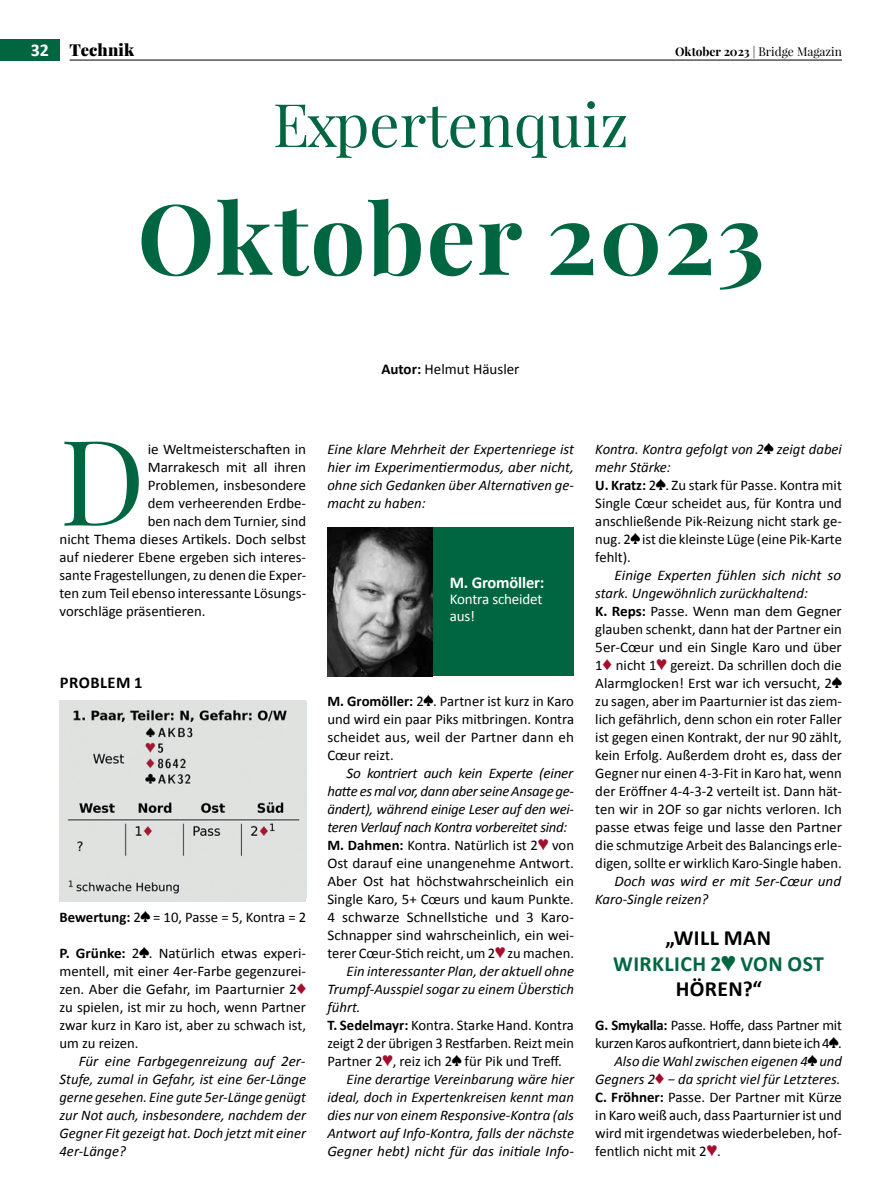
<style>
.page{position:relative;width:893px;height:1191px;background:#fff}
.page>*{position:absolute;margin:0;border:0;box-sizing:border-box;transform-origin:0 0}
.t1{font:118.8px "Playfair Display";color:#006642}
.t2{font:700 97.5px "Playfair Display";letter-spacing:.02em;color:#006642}
.t3{font:60px "Playfair Display";color:#006642}
.t4{font:700 21.75px/25.5px "Calibri";letter-spacing:.02em;color:#000;text-align:center}
.t5{font:700 16.5px "Calibri";letter-spacing:-.01em;color:#fff}
.t6{font:900 16.5px "Playfair Display";letter-spacing:.01em;color:#000}
.t7{font:700 16.5px "Calibri";letter-spacing:.03em;color:#000}
.t8{font:15px "Calibri";color:#000}
.t9{font:15px/16.5px "Calibri";letter-spacing:-.01em;color:#fff}
.t10{font:14.7px/18px "Calibri";color:#000}
.t11{font:italic 14.7px/18px "Calibri";color:#000;text-align:justify}
.t12{font:italic 14.7px "Calibri";letter-spacing:-.02em;color:#000}
.t13{font:14.7px "Calibri";letter-spacing:-.02em;color:#000}
.t14{font:12px "Playfair Display";color:#000}
.s1{font-family:"Calibri";font-weight:700;font-size:18px;color:#fff}
.s2{font-weight:700}
.s3{font-family:"Monotype Sorts";font-size:15px}
.s4{font-family:"Monotype Sorts";font-size:15px;color:#a40f2b}
.s5{font-style:italic}
.s6{color:#006642}
.s7{font-family:"Monotype Sorts";font-weight:400;font-size:21px;color:#006642}
.s8{font-family:"Monotype Sorts";font-style:normal;font-size:15px}
.s9{font-family:"Monotype Sorts";font-style:normal;font-size:15px;color:#a40f2b}
</style>
<div class="page">
<div style="left:0;top:39px;width:60px;height:21px;background:#006642"></div>
<hr style="left:70px;top:60px;width:772px;height:1px;background:#000">
<img style="left:60px;top:701px;width:246px;height:197px">
<div style="left:327px;top:527px;width:247px;height:149px;background:#006642"></div>
<img style="left:327px;top:527px;width:105px;height:149px">
<p class="t6" style="left:31px;top:39px;width:105px"><span class="s1">32</span> Technik</p>
<p class="t14" style="left:675px;top:44px;width:168px"><span class="s2">Oktober 2023</span> | Bridge Magazin</p>
<h3 class="t3" style="left:273px;top:87px;width:357px">Expertenquiz</h3>
<h2 class="t2" style="left:137px;top:177px;width:629px">Oktober 2023</h2>
<p class="t8" style="left:381px;top:358px;width:140px"><span class="s2">Autor:</span> Helmut Häusler</p>
<h1 class="t1" style="left:60px;top:407px;width:87px">D</h1>
<p class="t10" style="left:148px;top:439px;width:160px">ie Weltmeisterschaften in</p>
<p class="t10" style="left:148px;top:457px;width:160px">Marrakesch mit all ihren</p>
<p class="t10" style="left:148px;top:475px;width:160px">Problemen, insbesondere</p>
<p class="t10" style="left:148px;top:493px;width:160px">dem verheerenden Erdbe-</p>
<p class="t10" style="left:148px;top:511px;width:160px">ben nach dem Turnier, sind</p>
<p class="t10" style="left:60px;top:529px;width:248px">nicht Thema dieses Artikels. Doch selbst</p>
<p class="t10" style="left:60px;top:547px;width:248px">auf niederer Ebene ergeben sich interes-</p>
<p class="t10" style="left:60px;top:565px;width:248px">sante Fragestellungen, zu denen die Exper-</p>
<p class="t10" style="left:60px;top:583px;width:248px">ten zum Teil ebenso interessante Lösungs-</p>
<p class="t10" style="left:60px;top:601px;width:147px">vorschläge präsentieren.</p>
<p class="t11" style="left:327px;top:439px;width:248px">Eine klare Mehrheit der Expertenriege ist hier im Experimentiermodus, aber nicht, ohne sich Gedanken über Alternativen ge&shy;macht zu haben:</p>
<p class="t5" style="left:450px;top:570px;width:96px">M. Gromöller:</p>
<p class="t9" style="left:450px;top:590px;width:94px">Kontra scheidet aus!</p>
<p class="t7" style="left:60px;top:670px;width:84px">PROBLEM 1</p>
<p class="t10" style="left:60px;top:907px;width:248px"><span class="s2">Bewertung:</span> 2<span class="s3">«</span> = 10, Passe = 5, Kontra = 2</p>
<p class="t10" style="left:60px;top:943px;width:248px;text-align:justify"><span class="s2">P. Grünke:</span> 2<span class="s3">«</span>. Natürlich etwas experi&shy;mentell, mit einer 4er-Farbe gegenzurei&shy;zen. Aber die Gefahr, im Paarturnier 2<span class="s4">© </span>zu spielen, ist mir zu hoch, wenn Partner zwar kurz in Karo ist, aber zu schwach ist, um zu reizen.</p>
<p class="t11" style="left:60px;top:1051px;width:248px;text-indent:19px">Für eine Farbgegenreizung auf 2er-Stufe, zumal in Gefahr, ist eine 6er-Länge gerne gesehen. Eine gute 5er-Länge genügt zur Not auch, insbesondere, nachdem der Gegner Fit gezeigt hat. Doch jetzt mit einer 4er-Länge?</p>
<p class="t10" style="left:327px;top:691px;width:248px;text-align:justify"><span class="s2">M. Gromöller:</span> 2<span class="s3">«</span>. Partner ist kurz in Karo und wird ein paar Piks mitbringen. Kontra scheidet aus, weil der Partner dann eh Cœur reizt.</p>
<p class="t12" style="left:347px;top:762px;width:228px">So kontriert auch kein Experte (einer</p>
<p class="t12" style="left:327px;top:780px;width:248px">hatte es mal vor, dann aber seine Ansage ge-</p>
<p class="t12" style="left:327px;top:798px;width:248px">ändert), während einige Leser auf den wei-</p>
<p class="t12" style="left:327px;top:816px;width:241px">teren Verlauf nach Kontra vorbereitet sind:</p>
<p class="t10" style="left:327px;top:835px;width:248px"><span class="s2">M. Dahmen:</span> Kontra. Natürlich ist 2<span class="s4">ª</span> von</p>
<p class="t10" style="left:327px;top:853px;width:248px">Ost darauf eine unangenehme Antwort.</p>
<p class="t10" style="left:327px;top:871px;width:248px">Aber Ost hat höchstwahrscheinlich ein</p>
<p class="t10" style="left:327px;top:889px;width:248px">Single Karo, 5+ Cœurs und kaum Punkte.</p>
<p class="t10" style="left:327px;top:907px;width:248px">4 schwarze Schnellstiche und 3 Karo-</p>
<p class="t10" style="left:327px;top:925px;width:248px">Schnapper sind wahrscheinlich, ein wei-</p>
<p class="t10" style="left:327px;top:943px;width:248px">terer Cœur-Stich reicht, um 2<span class="s4">ª</span> zu machen.</p>
<p class="t11" style="left:347px;top:961px;width:229px">Ein interessanter Plan, der aktuell ohne</p>
<p class="t11" style="left:327px;top:979px;width:248px">Trumpf-Ausspiel sogar zu einem Überstich</p>
<p class="t11" style="left:327px;top:997px;width:35px">führt.</p>
<p class="t10" style="left:327px;top:1015px;width:248px"><span class="s2">T. Sedelmayr:</span> Kontra. Starke Hand. Kontra</p>
<p class="t10" style="left:327px;top:1033px;width:248px">zeigt 2 der übrigen 3 Restfarben. Reizt mein</p>
<p class="t10" style="left:327px;top:1051px;width:236px">Partner 2<span class="s4">ª</span>, reiz ich 2<span class="s3">«</span> für Pik und Treff.</p>
<p class="t11" style="left:347px;top:1069px;width:229px">Eine derartige Vereinbarung wäre hier</p>
<p class="t11" style="left:327px;top:1087px;width:248px">ideal, doch in Expertenkreisen kennt man</p>
<p class="t11" style="left:327px;top:1105px;width:248px">dies nur von einem Responsive-Kontra (als</p>
<p class="t11" style="left:327px;top:1123px;width:248px">Antwort auf Info-Kontra, falls der nächste</p>
<p class="t11" style="left:327px;top:1141px;width:248px">Gegner hebt) nicht für das initiale Info-</p>
<p class="t10" style="left:595px;top:439px;width:248px"><span class="s5">Kontra. Kontra gefolgt von 2</span><span class="s3">«</span> <span class="s5">zeigt dabei mehr Stärke:<br></span><span class="s2">U. Kratz:</span> 2<span class="s3">«</span>. Zu stark für Passe. Kontra mit Single Cœur scheidet aus, für Kontra und anschließende Pik-Reizung nicht stark ge&shy;nug. 2<span class="s3">«</span> ist die kleinste Lüge (eine Pik-Karte fehlt).</p>
<p class="t10" style="left:595px;top:565px;width:248px;text-indent:19px"><span class="s5">Einige Experten fühlen sich nicht so stark. Ungewöhnlich zurückhaltend:<br></span><span class="s2">K. Reps:</span> Passe. Wenn man dem Gegner glauben schenkt, dann hat der Partner ein 5er-Cœur und ein Single Karo und über 1<span class="s4">©</span> nicht 1<span class="s4">ª</span> gereizt. Da schrillen doch die Alarmglocken! Erst war ich versucht, 2<span class="s3">« </span>zu sagen, aber im Paarturnier ist das ziem&shy;lich gefährlich, denn schon ein roter Faller ist gegen einen Kontrakt, der nur 90 zählt, kein Erfolg. Außerdem droht es, dass der Gegner nur einen 4-3-Fit in Karo hat, wenn der Eröffner 4-4-3-2 verteilt ist. Dann hät&shy;ten wir in 2OF so gar nichts verloren. Ich passe etwas feige und lasse den Partner die schmutzige Arbeit des Balancings erle&shy;digen, sollte er wirklich Karo-Single haben.</p>
<p class="t11" style="left:595px;top:871px;width:247px;text-indent:19px">Doch was wird er mit 5er-Cœur und<br>Karo-Single reizen?</p>
<h3 class="t4" style="left:613px;top:924px;width:212px">„WILL MAN<br><span class="s6">WIRKLICH 2</span><span class="s7">ª</span> <span class="s6">VON OST<br></span>HÖREN?“</h3>
<p class="t13" style="left:595px;top:1014px;width:248px"><span class="s2">G. Smykalla:</span> Passe. Hoffe, dass Partner mit</p>
<p class="t13" style="left:595px;top:1032px;width:248px">kurzenKarosaufkontriert,dannbieteich4<span class="s3">«</span>.</p>
<p class="t11" style="left:614px;top:1051px;width:229px">Also die Wahl zwischen eigenen 4<span class="s8">«</span> und</p>
<p class="t11" style="left:595px;top:1069px;width:247px">Gegners 2<span class="s9">©</span> − da spricht viel für Letzteres.</p>
<p class="t10" style="left:595px;top:1087px;width:248px"><span class="s2">C. Fröhner:</span> Passe. Der Partner mit Kürze</p>
<p class="t10" style="left:595px;top:1105px;width:248px">in Karo weiß auch, dass Paarturnier ist und</p>
<p class="t10" style="left:595px;top:1123px;width:248px">wird mit irgendetwas wiederbeleben, hof-</p>
<p class="t10" style="left:595px;top:1141px;width:127px">fentlich nicht mit 2<span class="s4">ª</span>.</p>
</div>
